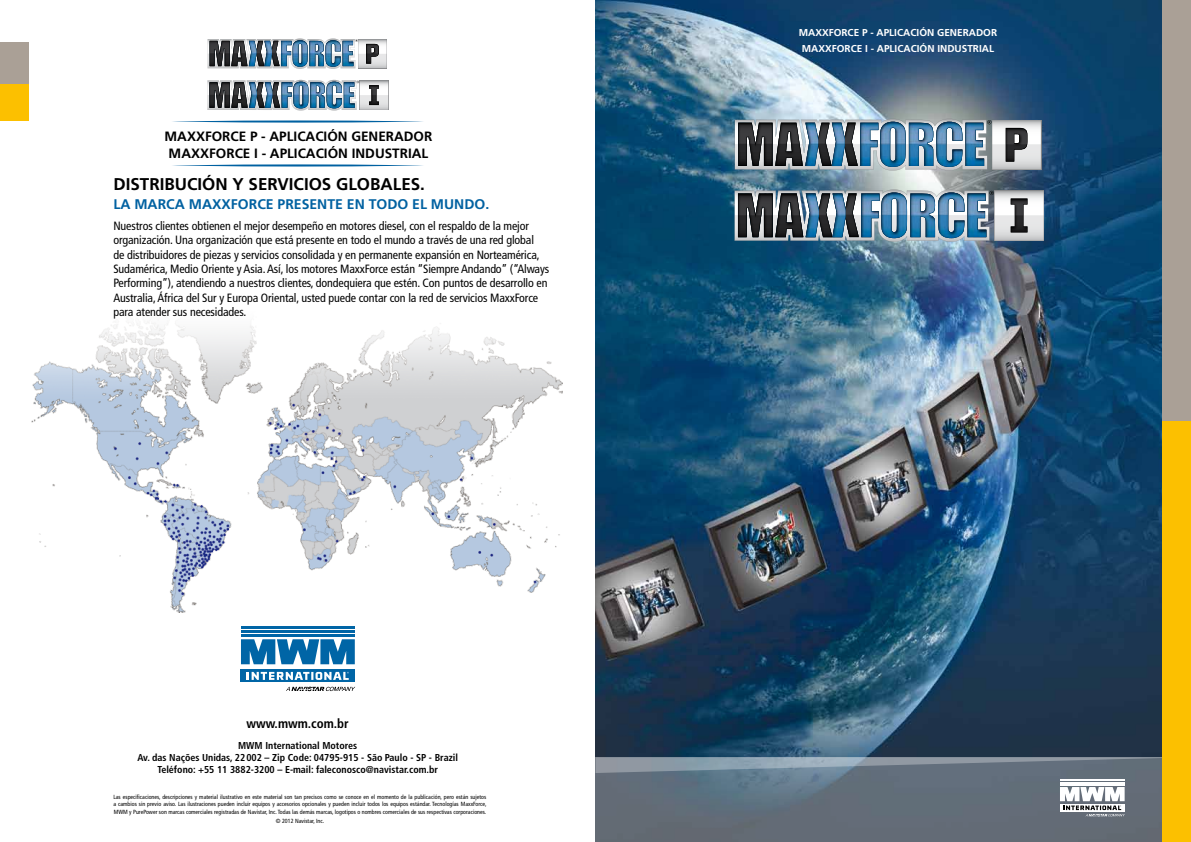
<style>
.page{position:relative;width:1191px;height:842px;background:#fff}
.page>*{position:absolute;margin:0;border:0;box-sizing:border-box;transform-origin:0 0}
.t1{font:700 17px "Frutiger LT Std";color:#000}
.t2{font:700 14px "Frutiger LT Std";color:#0061a1}
.t3{font:700 13.5px/17.4px "Frutiger LT Std";color:#000;text-align:center}
.t4{font:700 condensed 13px "Frutiger LT Std";color:#000}
.t5{font:condensed 12px/14.4px "Frutiger LT Std";letter-spacing:-.01em;color:#000}
.t6{font:700 condensed 10px/12px "Frutiger LT Std";color:#000;text-align:center}
.t7{font:700 10px/16px "Frutiger LT Std";color:#fff;text-align:center}
.t8{font:condensed 6px/7.2px "Frutiger LT Std";color:#000;text-align:justify}
</style>
<div class="page">
<svg style="left:207px;top:80px;width:181px;height:31px;background:#8295a4"></svg>
<svg style="left:207px;top:38px;width:180px;height:31px;background:#8295a4"></svg>
<img style="left:595px;top:0;width:567px;height:757px">
<img style="left:31px;top:322px;width:532px;height:291px">
<svg style="left:595px;top:757px;width:567px;height:85px;background:#67737f"></svg>
<div style="left:0;top:82px;width:28px;height:38px;background:#fcc000"></div>
<hr style="left:171px;top:120px;width:253px;height:3px;background:#0061a1;border-radius:50%">
<hr style="left:171px;top:164px;width:253px;height:3px;background:#0061a1;border-radius:50%">
<svg style="left:1043px;top:190px;width:1px;height:51px"></svg>
<img style="left:734px;top:189px;width:309px;height:53px">
<svg style="left:1040px;top:120px;width:1px;height:50px"></svg>
<img style="left:734px;top:119px;width:306px;height:52px">
<div style="left:1162px;top:0;width:29px;height:422px;background:#aaa096"></div>
<div style="left:1162px;top:421px;width:29px;height:421px;background:#fcc000"></div>
<div style="left:0;top:43px;width:28px;height:41px;background:#aaa096"></div>
<div style="left:1059px;top:804px;width:65px;height:7px;background:#646c78"></div>
<svg style="left:1060px;top:787px;width:64px;height:30px"></svg>
<hr style="left:1060px;top:780px;width:64px;height:1px;background:#fff">
<hr style="left:1060px;top:782px;width:64px;height:1px;background:#fff">
<hr style="left:1060px;top:784px;width:64px;height:2px;background:#fff">
<div style="left:241px;top:669px;width:114px;height:13px;background:#0065a6"></div>
<svg style="left:241px;top:639px;width:114px;height:25px;background:#3183b7"></svg>
<svg style="left:247px;top:672px;width:102px;height:8px"></svg>
<svg style="left:286px;top:687px;width:69px;height:4px"></svg>
<hr style="left:241px;top:626px;width:114px;height:3px;background:#0065a6">
<hr style="left:241px;top:631px;width:114px;height:2px;background:#0065a6">
<hr style="left:241px;top:635px;width:114px;height:2px;background:#0065a6">
<p class="t3" style="left:164px;top:128px;width:269px">MAXXFORCE P - APLICACIÓN GENERADOR<br>MAXXFORCE I - APLICACIÓN INDUSTRIAL</p>
<h1 class="t1" style="left:113px;top:175px;width:313px">DISTRIBUCIÓN Y SERVICIOS GLOBALES.</h1>
<p class="t2" style="left:113px;top:196px;width:377px">LA MARCA MAXXFORCE PRESENTE EN TODO EL MUNDO.</p>
<p class="t5" style="left:113px;top:218px;width:437px">Nuestros clientes obtienen el mejor desempeño en motores diesel, con el respaldo de la mejor organización. Una organización que está presente en todo el mundo a través de una red global<br>de distribuidores de piezas y servicios consolidada y en permanente expansión en Norteamérica, Sudamérica, Medio Oriente y Asia. Así, los motores MaxxForce están “Siempre Andando” (“Always Performing”), atendiendo a nuestros clientes, dondequiera que estén. Con puntos de desarrollo en Australia, África del Sur y Europa Oriental, usted puede contar con la red de servicios MaxxForce para atender sus necesidades.</p>
<p class="t4" style="left:247px;top:716px;width:104px">www.mwm.com.br</p>
<p class="t6" style="left:138px;top:740px;width:322px">MWM International Motores<br>Av. das Nações Unidas, 22 002 – Zip Code: 04795-915 - São Paulo - SP - Brazil<br>Teléfono: +55 11 3882-3200 – E-mail: faleconosco@navistar.com.br</p>
<p class="t8" style="left:113px;top:794px;width:374px">Las especificaciones, descripciones y material ilustrativo en este material son tan precisos como se conoce en el momento de la publicación, pero están sujetos a cambios sin previo aviso. Las ilustraciones pueden incluir equipos y accesorios opcionales y pueden incluir todos los equipos estándar. Tecnologías MaxxForce, MWM y PurePower son marcas comerciales registradas de Navistar, Inc. Todas las demás marcas, logotipos o nombres comerciales de sus respectivas corporaciones.</p>
<p class="t8" style="left:276px;top:817px;width:50px">© 2012 Navistar, Inc.</p>
<p class="t7" style="left:798px;top:24px;width:200px">MAXXFORCE P - APLICACIÓN GENERADOR<br>MAXXFORCE I - APLICACIÓN INDUSTRIAL</p>
</div>
